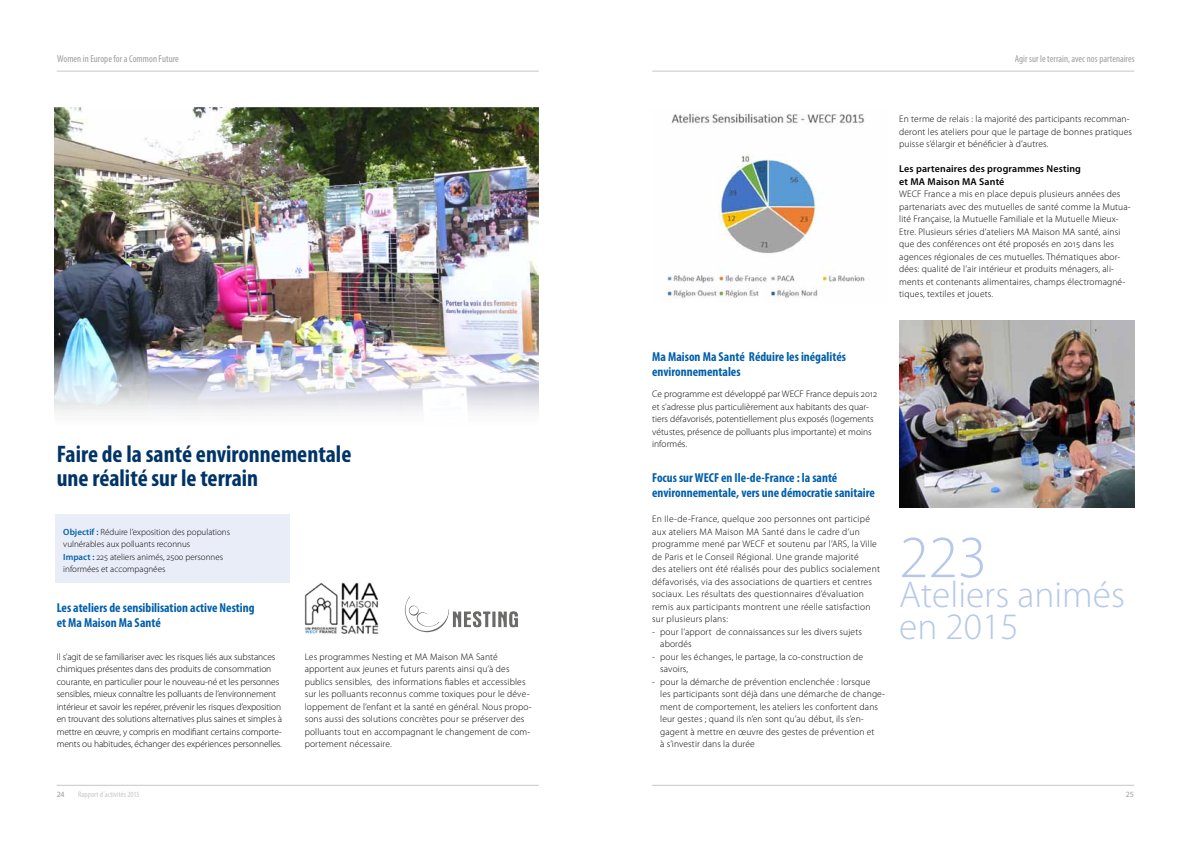
<style>
.page{position:relative;width:1191px;height:842px;background:#fff}
.page>*{position:absolute;margin:0;border:0;box-sizing:border-box;transform-origin:0 0}
.t1{font:300 60px "Myriad Pro";color:#b6c8e9}
.t2{font:300 37.4px/32.3px "Myriad Pro";color:#b6c8e9}
.t3{font:700 condensed 24px/24px "Myriad Pro";color:#003467}
.t4{font:700 condensed 13px/15px "Myriad Pro";color:#005faa}
.t5{font:condensed 10px "Myriad Pro";letter-spacing:.005em;color:#9d9d9c}
.t6{font:600 10px/12.5px "Myriad Pro";letter-spacing:.015em;color:#000}
.t7{font:300 9.5px/12.5px "Myriad Pro";letter-spacing:.015em;color:#000}
.t8{font:300 9.5px/12.5px "Myriad Pro";letter-spacing:-.01em;color:#000}
.t9{font:300 9px/12.5px "Myriad Pro";color:#000}
.t10{font:condensed 8px "Myriad Pro";letter-spacing:.015em;color:#c6c6c6}
.t11{font:8px "Myriad Pro";color:#9d9d9c}
.s1{font-weight:600;color:#005faa}
</style>
<div class="page">
<hr style="left:57px;top:71px;width:482px;height:1px;background:#c6c6c6">
<hr style="left:652px;top:71px;width:482px;height:1px;background:#c6c6c6">
<hr style="left:57px;top:785px;width:482px;height:1px;background:#c6c6c6">
<hr style="left:652px;top:785px;width:482px;height:1px;background:#c6c6c6">
<div style="left:55px;top:514px;width:234px;height:69px;background:#e9edf8"></div>
<img style="left:54px;top:107px;width:485px;height:306px">
<img style="left:666px;top:113px;width:199px;height:190px">
<img style="left:304px;top:582px;width:75px;height:52px">
<img style="left:405px;top:597px;width:44px;height:35px">
<img style="left:899px;top:320px;width:235px;height:188px">
<p class="t5" style="left:57px;top:53px;width:123px">Women in Europe for a Common Future</p>
<p class="t5" style="left:1015px;top:53px;width:121px">Agir sur le terrain, avec nos partenaires</p>
<h3 class="t3" style="left:57px;top:441px;width:296px">Faire de la santé environnementale une réalité sur le terrain</h3>
<p class="t9" style="left:63px;top:525px;width:168px"><span class="s1">Objectif :</span> Réduire l’exposition des populations vulnérables aux polluants reconnus<br><span class="s1">Impact :</span> 225 ateliers animés, 2500 personnes informées et accompagnées</p>
<h3 class="t4" style="left:57px;top:600px;width:199px">Les ateliers de sensibilisation active Nesting et Ma Maison Ma Santé</h3>
<p class="t8" style="left:57px;top:650px;width:227px">Il s’agit de se familiariser avec les risques liés aux substances chimiques présentes dans des produits de consommation courante, en particulier pour le nouveau-né et les personnes sensibles, mieux connaître les polluants de l’environnement intérieur et savoir les repérer, prévenir les risques d’exposition en trouvant des solutions alternatives plus saines et simples à mettre en œuvre, y compris en modifiant certains comporte&shy;ments ou habitudes, échanger des expériences personnelles.</p>
<p class="t7" style="left:305px;top:650px;width:228px">Les programmes Nesting et MA Maison MA Santé apportent aux jeunes et futurs parents ainsi qu’à des publics sensibles, des informations fiables et accessibles sur les polluants reconnus comme toxiques pour le déve&shy;loppement de l’enfant et la santé en général. Nous propo&shy;sons aussi des solutions concrètes pour se préserver des polluants tout en accompagnant le changement de com&shy;portement nécessaire.</p>
<p class="t7" style="left:899px;top:112px;width:234px">En terme de relais : la majorité des participants recomman&shy;deront les ateliers pour que le partage de bonnes pratiques puisse s’élargir et bénéficier à d’autres.</p>
<p class="t6" style="left:899px;top:162px;width:183px">Les partenaires des programmes Nesting et MA Maison MA Santé</p>
<p class="t7" style="left:899px;top:187px;width:233px">WECF France a mis en place depuis plusieurs années des partenariats avec des mutuelles de santé comme la Mutua&shy;lité Française, la Mutuelle Familiale et la Mutuelle Mieux-Etre. Plusieurs séries d’ateliers MA Maison MA santé, ainsi que des conférences ont été proposés en 2015 dans les agences régionales de ces mutuelles. Thématiques abor&shy;dées: qualité de l’air intérieur et produits ménagers, ali&shy;ments et contenants alimentaires, champs électromagné&shy;tiques, textiles et jouets.</p>
<h3 class="t4" style="left:652px;top:348px;width:195px">Ma Maison Ma Santé Réduire les inégalités environnementales</h3>
<p class="t7" style="left:652px;top:387px;width:226px">Ce programme est développé par WECF France depuis 2012 et s’adresse plus particulièrement aux habitants des quar&shy;tiers défavorisés, potentiellement plus exposés (logements vétustes, présence de polluants plus importante) et moins informés.</p>
<h3 class="t4" style="left:652px;top:470px;width:224px">Focus sur WECF en Ile-de-France : la santé environnementale, vers une démocratie sanitaire</h3>
<p class="t7" style="left:652px;top:512px;width:229px">En Ile-de-France, quelque 200 personnes ont participé aux ateliers MA Maison MA Santé dans le cadre d’un programme mené par WECF et soutenu par l’ARS, la Ville de Paris et le Conseil Régional. Une grande majorité<br>des ateliers ont été réalisés pour des publics socialement défavorisés, via des associations de quartiers et centres sociaux. Les résultats des questionnaires d’évaluation remis aux participants montrent une réelle satisfaction sur plusieurs plans:</p>
<p class="t7" style="left:660px;top:625px;width:203px;text-indent:-8px">- pour l’apport de connaissances sur les divers sujets abordés</p>
<p class="t7" style="left:660px;top:650px;width:204px;text-indent:-8px">- pour les échanges, le partage, la co-construction de savoirs,</p>
<p class="t7" style="left:660px;top:675px;width:226px;text-indent:-8px">- pour la démarche de prévention enclenchée : lorsque<br>les participants sont déjà dans une démarche de change&shy;ment de comportement, les ateliers les confortent dans leur gestes ; quand ils n’en sont qu’au début, ils s’en&shy;gagent à mettre en œuvre des gestes de prévention et<br>à s’investir dans la durée</p>
<h1 class="t1" style="left:899px;top:521px;width:89px">223</h1>
<h2 class="t2" style="left:899px;top:578px;width:227px">Ateliers animés en 2015</h2>
<p class="t11" style="left:57px;top:790px;width:10px">24</p>
<p class="t10" style="left:78px;top:790px;width:63px">Rapport d´activités 2015</p>
<p class="t11" style="left:1125px;top:790px;width:10px">25</p>
</div>
